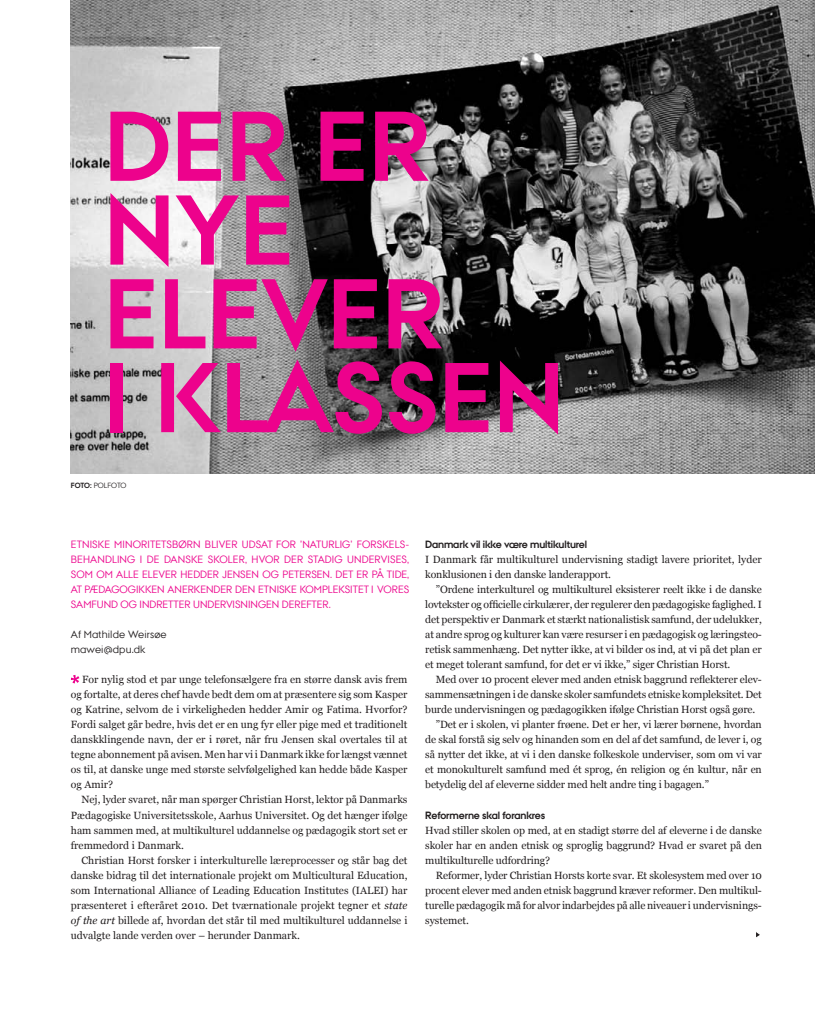
<style>
.page{position:relative;width:815px;height:1028px;background:#fff}
.page>*{position:absolute;margin:0;border:0;box-sizing:border-box;transform-origin:0 0}
.Brødtekst_-_indryk{font:700 98.75px "AU Passata";letter-spacing:.01em;color:#ed028c}
.Brødtekst{font:10.5px/15px "Georgia";letter-spacing:-.01em;color:#231f20;text-align:justify}
.Brødtekst_-_indryk-2{font:10.5px/15px "AU Passata";color:#ed028c;text-align:justify}
.Brødtekst-2{font:700 10.5px "AU Passata";letter-spacing:-.01em;color:#231f20}
.Brødtekst-3{font:10.5px "AU Passata";letter-spacing:.01em;color:#231f20}
.lille_byline{font:7.5px "AU Passata";color:#231f20}
.s1{font-weight:700}
.s2{font-style:italic}
</style>
<div class="page">
<svg style="left:71px;top:675px;width:8px;height:8px"></svg>
<img style="left:71px;top:0;width:744px;height:473px">
<svg style="left:756px;top:932px;width:4px;height:6px"></svg>
<p class="Brødtekst_-_indryk" style="left:105px;top:89px;width:328px">DER ER</p>
<p class="Brødtekst_-_indryk" style="left:105px;top:173px;width:191px">NYE</p>
<p class="Brødtekst_-_indryk" style="left:105px;top:256px;width:341px">ELEVER</p>
<p class="Brødtekst_-_indryk" style="left:105px;top:340px;width:461px">I KLASSEN</p>
<p class="lille_byline" style="left:71px;top:481px;width:57px"><span class="s1">FOTO:</span> POLFOTO</p>
<p class="Brødtekst_-_indryk-2" style="left:71px;top:537px;width:340px">ETNISKE MINORITETSBØRN BLIVER UDSAT FOR ’NATURLIG’ FORSKELS-BEHANDLING I DE DANSKE SKOLER, HVOR DER STADIG UNDERVISES, SOM OM ALLE ELEVER HEDDER JENSEN OG PETERSEN. DET ER PÅ TIDE, AT PÆDAGOGIKKEN ANERKENDER DEN ETNISKE KOMPLEKSITET I VORES SAMFUND OG INDRETTER UNDERVISNINGEN DEREFTER.</p>
<p class="Brødtekst-3" style="left:71px;top:628px;width:97px">Af Mathilde Weirsøe</p>
<p class="Brødtekst-3" style="left:71px;top:643px;width:76px">mawei@dpu.dk</p>
<p class="Brødtekst" style="left:71px;top:672px;width:338px;text-indent:11px">For nylig stod et par unge telefonsælgere fra en større dansk avis frem og fortalte, at deres chef havde bedt dem om at præsentere sig som Kasper og Katrine, selvom de i virkeligheden hedder Amir og Fatima. Hvorfor?<br>Fordi salget går bedre, hvis det er en ung fyr eller pige med et traditionelt danskklingende navn, der er i røret, når fru Jensen skal overtales til at tegne abonnement på avisen. Men har vi i Danmark ikke for længst vænnet os til, at danske unge med største selvfølgelighed kan hedde både Kasper og Amir?</p>
<p class="Brødtekst" style="left:71px;top:792px;width:338px;text-indent:11px">Nej, lyder svaret, når man spørger Christian Horst, lektor på Danmarks Pædagogiske Universitetsskole, Aarhus Universitet. Og det hænger ifølge ham sammen med, at multikulturel uddannelse og pædagogik stort set er fremmedord i Danmark.</p>
<p class="Brødtekst" style="left:71px;top:852px;width:338px;text-indent:11px">Christian Horst forsker i interkulturelle læreprocesser og står bag det danske bidrag til det internationale projekt om Multicultural Education, som International Alliance of Leading Education Institutes (IALEI) har præsenteret i efteråret 2010. Det tværnationale projekt tegner et <span class="s2">state of the art</span> billede af, hvordan det står til med multikulturel uddannelse i udvalgte lande verden over – herunder Danmark.</p>
<p class="Brødtekst-2" style="left:425px;top:538px;width:163px">Danmark vil ikke være multikulturel</p>
<p class="Brødtekst" style="left:425px;top:552px;width:338px">I Danmark får multikulturel undervisning stadigt lavere prioritet, lyder konklusionen i den danske landerapport.</p>
<p class="Brødtekst" style="left:425px;top:582px;width:338px;text-indent:11px">”Ordene interkulturel og multikulturel eksisterer reelt ikke i de danske lovtekster og officielle cirkulærer, der regulerer den pædagogiske faglighed. I det perspektiv er Danmark et stærkt nationalistisk samfund, der udelukker, at andre sprog og kulturer kan være resurser i en pædagogisk og læringsteo&shy;retisk sammenhæng. Det nytter ikke, at vi bilder os ind, at vi på det plan er et meget tolerant samfund, for det er vi ikke,” siger Christian Horst.</p>
<p class="Brødtekst" style="left:425px;top:672px;width:338px;text-indent:11px">Med over 10 procent elever med anden etnisk baggrund reflekterer elev&shy;sammensætningen i de danske skoler samfundets etniske kompleksitet. Det burde undervisningen og pædagogikken ifølge Christian Horst også gøre.</p>
<p class="Brødtekst" style="left:425px;top:717px;width:338px;text-indent:11px">”Det er i skolen, vi planter frøene. Det er her, vi lærer børnene, hvordan de skal forstå sig selv og hinanden som en del af det samfund, de lever i, og så nytter det ikke, at vi i den danske folkeskole underviser, som om vi var et monokulturelt samfund med ét sprog, én religion og én kultur, når en betydelig del af eleverne sidder med helt andre ting i bagagen.”</p>
<p class="Brødtekst-2" style="left:425px;top:808px;width:122px">Reformerne skal forankres</p>
<p class="Brødtekst" style="left:425px;top:822px;width:338px">Hvad stiller skolen op med, at en stadigt større del af eleverne i de danske skoler har en anden etnisk og sproglig baggrund? Hvad er svaret på den multikulturelle udfordring?</p>
<p class="Brødtekst" style="left:425px;top:867px;width:338px;text-indent:11px">Reformer, lyder Christian Horsts korte svar. Et skolesystem med over 10 procent elever med anden etnisk baggrund kræver reformer. Den multikul&shy;turelle pædagogik må for alvor indarbejdes på alle niveauer i undervisnings&shy;systemet.</p>
</div>
